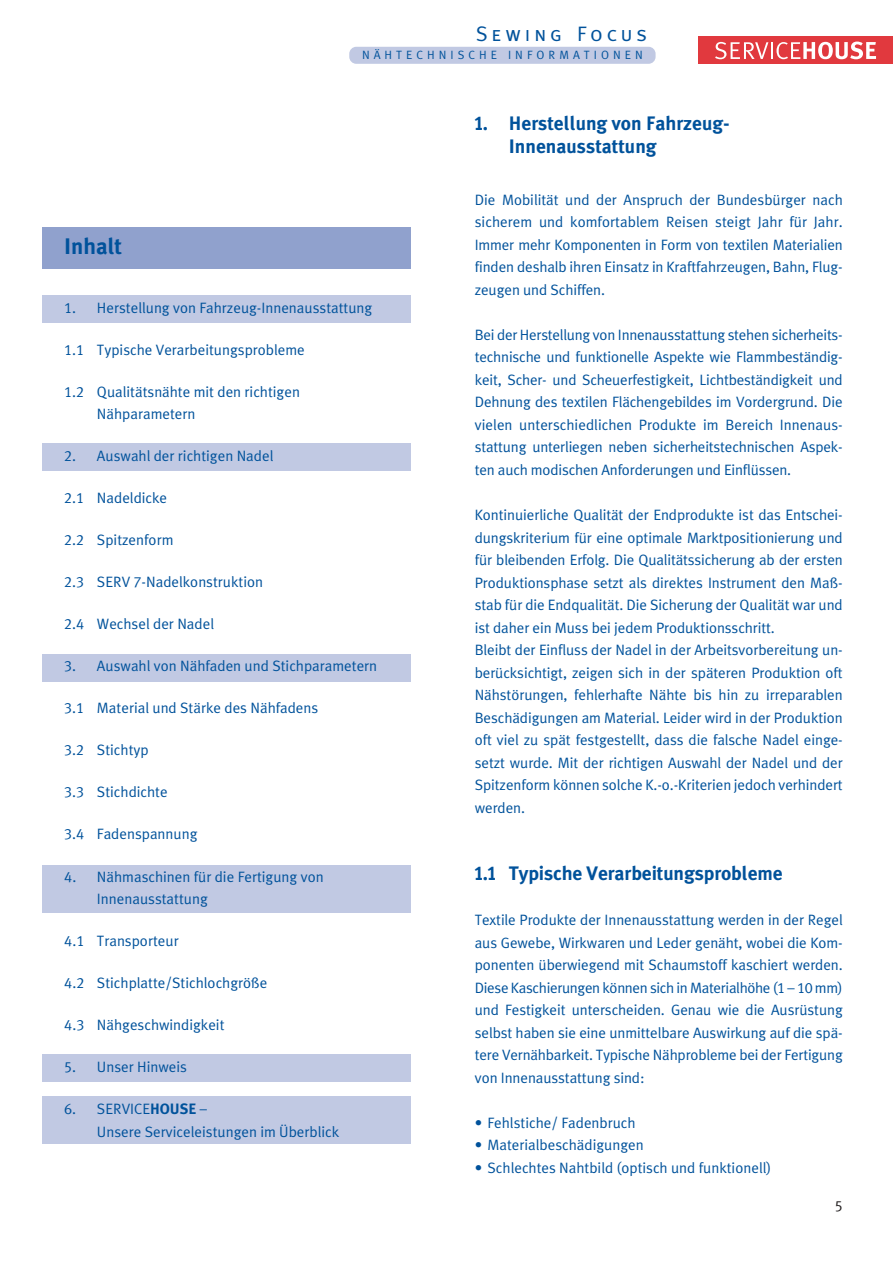
<style>
.page{position:relative;width:893px;height:1262px;background:#fff}
.page>*{position:absolute;margin:0;border:0;box-sizing:border-box;transform-origin:0 0}
.t1{font:700 22.5px "Schmetz";color:#00529b}
.t2{font:21px "Meta Caps";letter-spacing:.185em;color:#00529b}
.t3{font:700 19.5px/22.5px "Schmetz";color:#00529b}
.t4{font:15px/22.5px "Schmetz Normal";letter-spacing:-.005em;color:#00529b}
.t5{font:15px "Schmetz Normal";color:#231f20}
.t6{font:12px "Schmetz Normal";letter-spacing:.335em;color:#00529b}
.s1{font-family:"Schmetz";font-weight:700}
</style>
<div class="page">
<div style="left:43px;top:865px;width:368px;height:48px;background:#c1c9e3"></div>
<div style="left:698px;top:36px;width:194px;height:28px;background:#e1393e"></div>
<svg style="left:715px;top:42px;width:161px;height:17px"></svg>
<div style="left:349px;top:47px;width:306px;height:17px;background:#c1c9e3;border-radius:7px"></div>
<div style="left:43px;top:227px;width:368px;height:42px;background:#90a1cd"></div>
<div style="left:43px;top:295px;width:368px;height:28px;background:#c1c9e3"></div>
<div style="left:43px;top:443px;width:368px;height:28px;background:#c1c9e3"></div>
<div style="left:43px;top:654px;width:368px;height:27px;background:#c1c9e3"></div>
<div style="left:43px;top:1054px;width:368px;height:27px;background:#c1c9e3"></div>
<div style="left:43px;top:1095px;width:368px;height:48px;background:#c1c9e3"></div>
<h2 class="t2" style="left:476px;top:22px;width:172px">Sewing Focus</h2>
<p class="t6" style="left:362px;top:50px;width:282px">NÄHTECHNISCHE INFORMATIONEN</p>
<h1 class="t1" style="left:64px;top:238px;width:59px">Inhalt</h1>
<p class="t4" style="left:64px;top:297px;width:309px">1. Herstellung von Fahrzeug-Innenausstattung</p>
<p class="t4" style="left:64px;top:339px;width:242px">1.1 Typische Verarbeitungsprobleme</p>
<p class="t4" style="left:97px;top:381px;width:204px;text-indent:-33px">1.2 Qualitätsnähte mit den richtigen<br>Nähparametern</p>
<p class="t4" style="left:64px;top:446px;width:211px">2. Auswahl der richtigen Nadel</p>
<p class="t4" style="left:64px;top:488px;width:104px">2.1 Nadeldicke</p>
<p class="t4" style="left:64px;top:530px;width:111px">2.2 Spitzenform</p>
<p class="t4" style="left:64px;top:572px;width:200px">2.3 SERV 7-Nadelkonstruktion</p>
<p class="t4" style="left:64px;top:614px;width:151px">2.4 Wechsel der Nadel</p>
<p class="t4" style="left:64px;top:656px;width:314px">3. Auswahl von Nähfaden und Stichparametern</p>
<p class="t4" style="left:64px;top:698px;width:255px">3.1 Material und Stärke des Nähfadens</p>
<p class="t4" style="left:64px;top:740px;width:86px">3.2 Stichtyp</p>
<p class="t4" style="left:64px;top:782px;width:105px">3.3 Stichdichte</p>
<p class="t4" style="left:64px;top:824px;width:135px">3.4 Fadenspannung</p>
<p class="t4" style="left:97px;top:866px;width:228px;text-indent:-33px">4. Nähmaschinen für die Fertigung von<br>Innenausstattung</p>
<p class="t4" style="left:64px;top:930px;width:116px">4.1 Transporteur</p>
<p class="t4" style="left:64px;top:972px;width:205px">4.2 Stichplatte/Stichlochgröße</p>
<p class="t4" style="left:64px;top:1014px;width:162px">4.3 Nähgeschwindigkeit</p>
<p class="t4" style="left:64px;top:1056px;width:124px">5. Unser Hinweis</p>
<p class="t4" style="left:97px;top:1098px;width:244px;text-indent:-33px">6. SERVICE<span class="s1">HOUSE</span> –<br>Unsere Serviceleistungen im Überblick</p>
<h3 class="t3" style="left:508px;top:114px;width:223px;text-indent:-34px">1. Herstellung von Fahrzeug-<br>Innenausstattung</h3>
<p class="t4" style="left:475px;top:189px;width:369px;text-align:justify">Die Mobilität und der Anspruch der Bundesbürger nach sicherem und komfortablem Reisen steigt Jahr für Jahr.<br>Immer mehr Komponenten in Form von textilen Materialien finden deshalb ihren Einsatz in Kraftfahrzeugen, Bahn, Flug&shy;zeugen und Schiffen.</p>
<p class="t4" style="left:475px;top:324px;width:369px;text-align:justify">Bei der Herstellung von Innenausstattung stehen sicherheits&shy;technische und funktionelle Aspekte wie Flammbeständig&shy;keit, Scher- und Scheuerfestigkeit, Lichtbeständigkeit und Dehnung des textilen Flächengebildes im Vordergrund. Die vielen unterschiedlichen Produkte im Bereich Innenaus&shy;stattung unterliegen neben sicherheitstechnischen Aspek&shy;ten auch modischen Anforderungen und Einflüssen.</p>
<p class="t4" style="left:475px;top:504px;width:369px">Kontinuierliche Qualität der Endprodukte ist das Entschei&shy;dungskriterium für eine optimale Marktpositionierung und für bleibenden Erfolg. Die Qualitätssicherung ab der ersten Produktionsphase setzt als direktes Instrument den Maß&shy;stab für die Endqualität. Die Sicherung der Qualität war und ist daher ein Muss bei jedem Produktionsschritt.<br>Bleibt der Einfluss der Nadel in der Arbeitsvorbereitung un&shy;berücksichtigt, zeigen sich in der späteren Produktion oft Nähstörungen, fehlerhafte Nähte bis hin zu irreparablen Beschädigungen am Material. Leider wird in der Produktion oft viel zu spät festgestellt, dass die falsche Nadel einge&shy;setzt wurde. Mit der richtigen Auswahl der Nadel und der Spitzenform können solche K.-o.-Kriterien jedoch verhindert werden.</p>
<h3 class="t3" style="left:475px;top:863px;width:309px">1.1 Typische Verarbeitungsprobleme</h3>
<p class="t4" style="left:475px;top:909px;width:369px;text-align:justify">Textile Produkte der Innenausstattung werden in der Regel aus Gewebe, Wirkwaren und Leder genäht, wobei die Kom&shy;ponenten überwiegend mit Schaumstoff kaschiert werden.<br>Diese Kaschierungen können sich in Materialhöhe (1 – 10 mm) und Festigkeit unterscheiden. Genau wie die Ausrüstung selbst haben sie eine unmittelbare Auswirkung auf die spä&shy;tere Vernähbarkeit. Typische Nähprobleme bei der Fertigung von Innenausstattung sind:</p>
<p class="t4" style="left:475px;top:1112px;width:162px">• Fehlstiche/ Fadenbruch</p>
<p class="t4" style="left:475px;top:1134px;width:170px">• Materialbeschädigungen</p>
<p class="t4" style="left:475px;top:1157px;width:298px">• Schlechtes Nahtbild (optisch und funktionell)</p>
<p class="t5" style="left:834px;top:1200px;width:10px">5</p>
</div>
